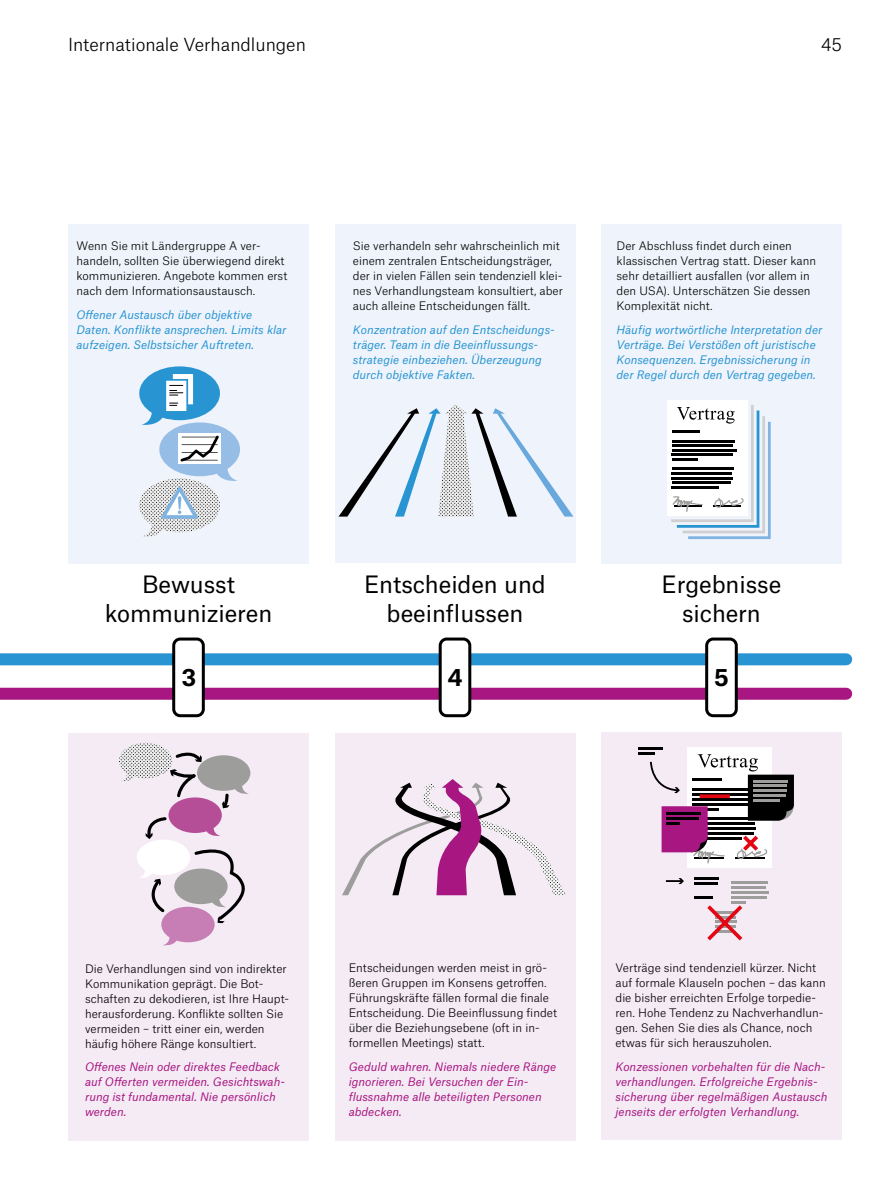
<style>
.page{position:relative;width:893px;height:1191px;background:#fff}
.page>*{position:absolute;margin:0;border:0;box-sizing:border-box;transform-origin:0 0}
.t1{font:22.8px/29.2px "Atlas Grotesk";letter-spacing:-.005em;color:#000;text-align:center}
.t2{font:700 22.8px "Atlas Grotesk";color:#000}
.t3{font:300 17.25px "Atlas Grotesk";letter-spacing:-.005em;color:#000}
.t4{font:300 11.25px/15px "Atlas Grotesk";color:#000}
.t5{font:italic 11.25px/15px "Atlas Grotesk";color:#2894d2}
.t6{font:italic 11.25px/15px "Atlas Grotesk";color:#a71681}
</style>
<div class="page">
<div style="left:68px;top:733px;width:241px;height:407px;background:#f5ebf5"></div>
<div style="left:334px;top:733px;width:241px;height:407px;background:#f5ebf5"></div>
<div style="left:601px;top:733px;width:241px;height:407px;background:#f5ebf5"></div>
<div style="left:68px;top:224px;width:241px;height:339px;background:#eff4fc"></div>
<div style="left:334px;top:224px;width:241px;height:339px;background:#eff4fc"></div>
<div style="left:601px;top:224px;width:241px;height:339px;background:#eff4fc"></div>
<svg style="left:0;top:455px;width:853px;height:216px"></svg>
<svg style="left:0;top:681px;width:853px;height:277px"></svg>
<div style="left:707px;top:639px;width:29px;height:76px;background:#fff;border-radius:6px"></div>
<div style="left:705px;top:637px;width:33px;height:80px;border:3px solid #000;border-radius:6px"></div>
<div style="left:440px;top:639px;width:30px;height:76px;background:#fff;border-radius:6px"></div>
<div style="left:439px;top:637px;width:32px;height:80px;border:3px solid #000;border-radius:6px"></div>
<div style="left:174px;top:639px;width:29px;height:76px;background:#fff;border-radius:6px"></div>
<div style="left:172px;top:637px;width:33px;height:80px;border:3px solid #000;border-radius:6px"></div>
<svg style="left:139px;top:366px;width:101px;height:173px"></svg>
<svg style="left:339px;top:405px;width:234px;height:111px"></svg>
<div style="left:667px;top:400px;width:81px;height:116px;background:#fff"></div>
<svg style="left:671px;top:405px;width:100px;height:134px"></svg>
<div style="left:687px;top:747px;width:84px;height:121px;background:#fff"></div>
<hr style="left:638px;top:748px;width:25px;height:2px;background:#000">
<hr style="left:638px;top:752px;width:17px;height:3px;background:#000">
<svg style="left:649px;top:754px;width:145px;height:190px"></svg>
<svg style="left:119px;top:743px;width:133px;height:203px"></svg>
<svg style="left:342px;top:779px;width:224px;height:116px"></svg>
<h2 class="t3" style="left:68px;top:31px;width:239px">Internationale Verhandlungen</h2>
<h2 class="t3" style="left:821px;top:31px;width:22px">45</h2>
<p class="t4" style="left:77px;top:237px;width:212px">Wenn Sie mit Ländergruppe A ver&shy;handeln, sollten Sie überwiegend direkt kommunizieren. Angebote kommen erst nach dem Informationsaustausch.</p>
<p class="t5" style="left:77px;top:306px;width:211px">Offener Austausch über objektive<br>Daten. Konflikte ansprechen. Limits klar aufzeigen. Selbstsicher Auftreten.</p>
<p class="t4" style="left:353px;top:237px;width:212px">Sie verhandeln sehr wahrscheinlich mit einem zentralen Entscheidungsträger, der in vielen Fällen sein tendenziell klei&shy;nes Verhandlungsteam konsultiert, aber auch alleine Entscheidungen fällt.</p>
<p class="t5" style="left:353px;top:321px;width:203px">Konzentration auf den Entscheidungs&shy;träger. Team in die Beeinflussungs&shy;strategie einbeziehen. Überzeugung durch objektive Fakten.</p>
<p class="t4" style="left:617px;top:237px;width:201px">Der Abschluss findet durch einen klassischen Vertrag statt. Dieser kann sehr detailliert ausfallen (vor allem in den USA). Unterschätzen Sie dessen Komplexität nicht.</p>
<p class="t5" style="left:617px;top:321px;width:207px">Häufig wortwörtliche Interpretation der Verträge. Bei Verstößen oft juristische Konsequenzen. Ergebnissicherung in der Regel durch den Vertrag gegeben.</p>
<h1 class="t1" style="left:105px;top:567px;width:169px">Bewusst kommunizieren</h1>
<h1 class="t1" style="left:364px;top:567px;width:183px">Entscheiden und beeinflussen</h1>
<h1 class="t1" style="left:662px;top:567px;width:121px">Ergebnisse sichern</h1>
<h1 class="t2" style="left:181px;top:659px;width:16px">3</h1>
<h1 class="t2" style="left:447px;top:659px;width:17px">4</h1>
<h1 class="t2" style="left:714px;top:659px;width:16px">5</h1>
<p class="t4" style="left:85px;top:960px;width:206px">Die Verhandlungen sind von indirekter Kommunikation geprägt. Die Bot&shy;schaften zu dekodieren, ist Ihre Haupt&shy;herausforderung. Konflikte sollten Sie vermeiden – tritt einer ein, werden häufig höhere Ränge konsultiert.</p>
<p class="t6" style="left:85px;top:1058px;width:201px">Offenes Nein oder direktes Feedback auf Offerten vermeiden. Gesichtswah&shy;rung ist fundamental. Nie persönlich werden.</p>
<p class="t4" style="left:349px;top:959px;width:210px">Entscheidungen werden meist in grö&shy;ßeren Gruppen im Konsens getroffen.<br>Führungskräfte fällen formal die finale Entscheidung. Die Beeinflussung findet über die Beziehungsebene (oft in in&shy;formellen Meetings) statt.</p>
<p class="t6" style="left:349px;top:1057px;width:209px">Geduld wahren. Niemals niedere Ränge ignorieren. Bei Versuchen der Ein&shy;flussnahme alle beteiligten Personen abdecken.</p>
<p class="t4" style="left:615px;top:959px;width:212px">Verträge sind tendenziell kürzer. Nicht auf formale Klauseln pochen – das kann die bisher erreichten Erfolge torpedie&shy;ren. Hohe Tendenz zu Nachverhandlun&shy;gen. Sehen Sie dies als Chance, noch etwas für sich herauszuholen.</p>
<p class="t6" style="left:615px;top:1057px;width:214px">Konzessionen vorbehalten für die Nach&shy;verhandlungen. Erfolgreiche Ergebnis&shy;sicherung über regelmäßigen Austausch jenseits der erfolgten Verhandlung.</p>
</div>
